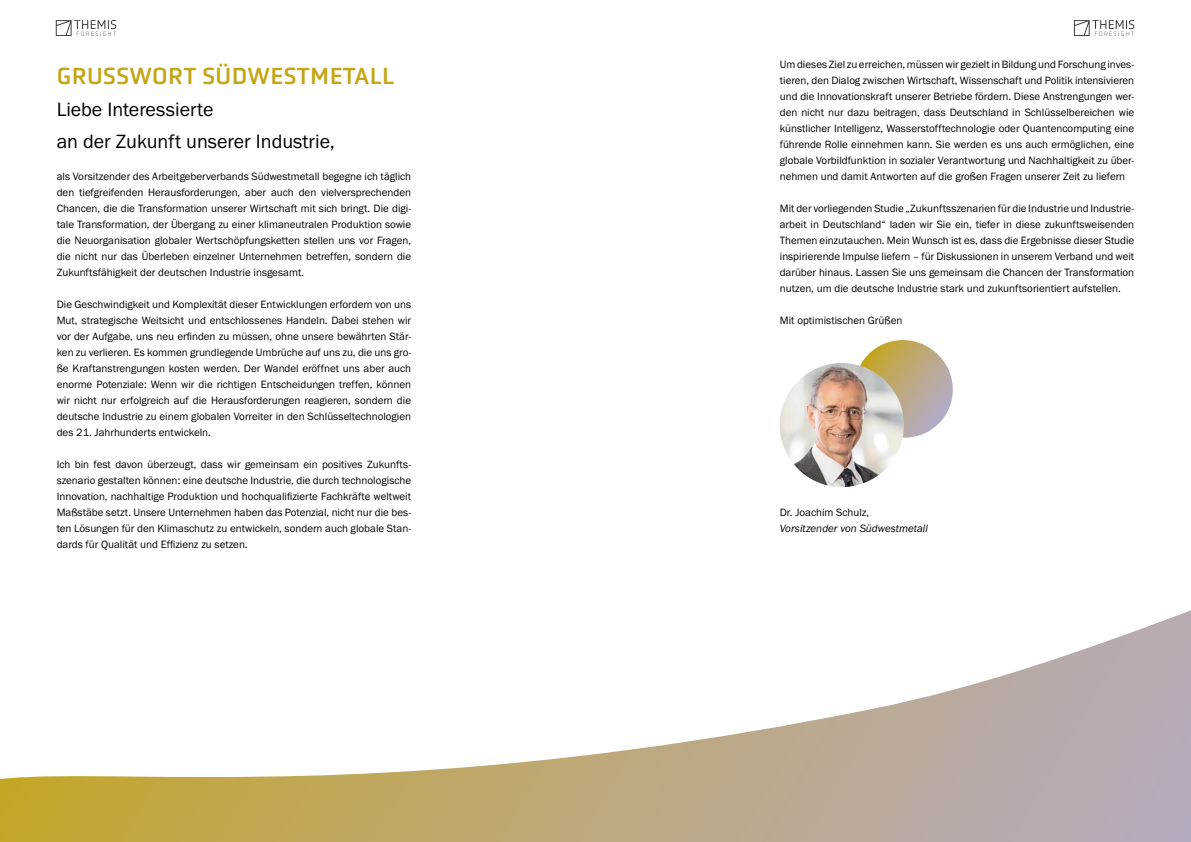
<style>
.page{position:relative;width:1191px;height:842px;background:#fff}
.page>*{position:absolute;margin:0;border:0;box-sizing:border-box;transform-origin:0 0}
.t1{font:24px "Obvia";letter-spacing:.015em;color:#c4a514}
.t2{font:20px/32px "Franklin Gothic URW Boo";color:#000}
.t3{font:11px/16px "Franklin Gothic URW Boo";color:#000;text-align:justify}
.t4{font:11px "Franklin Gothic URW Boo Ita";color:#000}
</style>
<div class="page">
<svg style="left:1073px;top:20px;width:61px;height:16px"></svg>
<svg style="left:56px;top:20px;width:60px;height:16px"></svg>
<svg style="left:850px;top:340px;width:103px;height:98px"></svg>
<svg style="left:0;top:610px;width:1191px;height:232px"></svg>
<img style="left:780px;top:363px;width:124px;height:124px;border-radius:62px">
<h1 class="t1" style="left:57px;top:62px;width:339px">GRUSSWORT SÜDWESTMETALL</h1>
<h2 class="t2" style="left:57px;top:93px;width:280px">Liebe Interessierte<br>an der Zukunft unserer Industrie,</h2>
<p class="t3" style="left:57px;top:168px;width:356px">als Vorsitzender des Arbeitgeberverbands Südwestmetall begegne ich täglich den tiefgreifenden Herausforderungen, aber auch den vielversprechenden Chancen, die die Transformation unserer Wirtschaft mit sich bringt. Die digi&shy;tale Transformation, der Übergang zu einer klimaneutralen Produktion sowie die Neuorganisation globaler Wertschöpfungsketten stellen uns vor Fragen, die nicht nur das Überleben einzelner Unternehmen betreffen, sondern die Zukunftsfähigkeit der deutschen Industrie insgesamt.</p>
<p class="t3" style="left:57px;top:296px;width:356px">Die Geschwindigkeit und Komplexität dieser Entwicklungen erfordern von uns Mut, strategische Weitsicht und entschlossenes Handeln. Dabei stehen wir vor der Aufgabe, uns neu erfinden zu müssen, ohne unsere bewährten Stär&shy;ken zu verlieren. Es kommen grundlegende Umbrüche auf uns zu, die uns gro&shy;ße Kraftanstrengungen kosten werden. Der Wandel eröffnet uns aber auch enorme Potenziale: Wenn wir die richtigen Entscheidungen treffen, können wir nicht nur erfolgreich auf die Herausforderungen reagieren, sondern die deutsche Industrie zu einem globalen Vorreiter in den Schlüsseltechnologien des 21. Jahrhunderts entwickeln.</p>
<p class="t3" style="left:57px;top:456px;width:356px">Ich bin fest davon überzeugt, dass wir gemeinsam ein positives Zukunfts&shy;szenario gestalten können: eine deutsche Industrie, die durch technologische Innovation, nachhaltige Produktion und hochqualifizierte Fachkräfte weltweit Maßstäbe setzt. Unsere Unternehmen haben das Potenzial, nicht nur die bes&shy;ten Lösungen für den Klimaschutz zu entwickeln, sondern auch globale Stan&shy;dards für Qualität und Effizienz zu setzen.</p>
<p class="t3" style="left:780px;top:56px;width:356px">Um dieses Ziel zu erreichen, müssen wir gezielt in Bildung und Forschung inves&shy;tieren, den Dialog zwischen Wirtschaft, Wissenschaft und Politik intensivieren und die Innovationskraft unserer Betriebe fördern. Diese Anstrengungen wer&shy;den nicht nur dazu beitragen, dass Deutschland in Schlüsselbereichen wie künstlicher Intelligenz, Wasserstofftechnologie oder Quantencomputing eine führende Rolle einnehmen kann. Sie werden es uns auch ermöglichen, eine globale Vorbildfunktion in sozialer Verantwortung und Nachhaltigkeit zu über&shy;nehmen und damit Antworten auf die großen Fragen unserer Zeit zu liefern</p>
<p class="t3" style="left:780px;top:200px;width:356px">Mit der vorliegenden Studie „Zukunftsszenarien für die Industrie und Industrie&shy;arbeit in Deutschland“ laden wir Sie ein, tiefer in diese zukunftsweisenden Themen einzutauchen. Mein Wunsch ist es, dass die Ergebnisse dieser Studie inspirierende Impulse liefern – für Diskussionen in unserem Verband und weit darüber hinaus. Lassen Sie uns gemeinsam die Chancen der Transformation nutzen, um die deutsche Industrie stark und zukunftsorientiert aufstellen.</p>
<p class="t3" style="left:780px;top:312px;width:124px">Mit optimistischen Grüßen</p>
<p class="t3" style="left:780px;top:504px;width:91px">Dr. Joachim Schulz,</p>
<p class="t4" style="left:780px;top:522px;width:150px">Vorsitzender von Südwestmetall</p>
</div>
